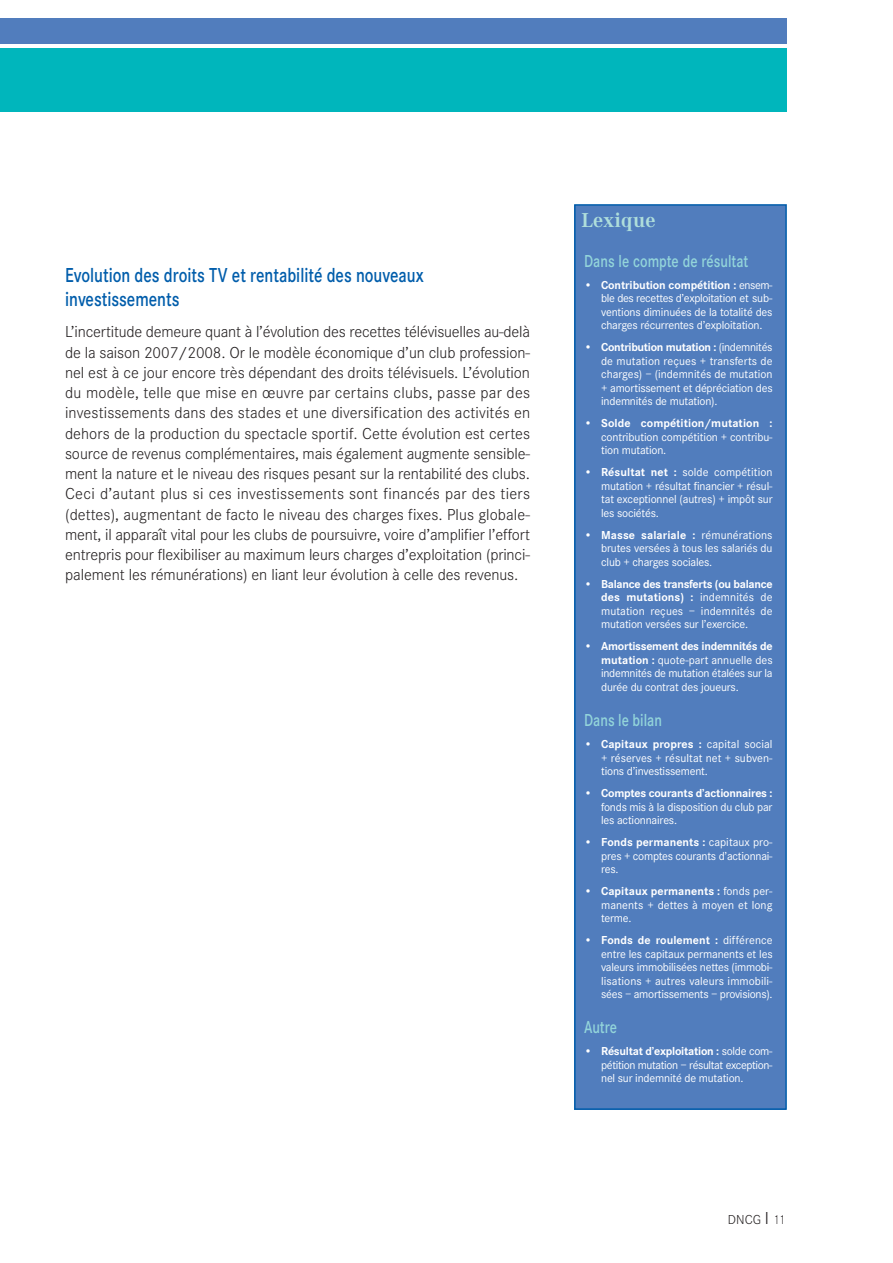
<style>
.page{position:relative;width:893px;height:1263px;background:#fff}
.page>*{position:absolute;margin:0;border:0;box-sizing:border-box;transform-origin:0 0}
.t1{font:600 21px/24px "Corporate S";color:#015dab;scale:.8 1}
.t2{font:700 21px "Corporate A";color:#afdedb}
.t3{font:600 18px "Corporate S";color:#93d5da;scale:.8 1}
.t4{font:300 16.5px/20.2px "Corporate S";letter-spacing:-.005em;color:#231f20;text-align:justify}
.t5{font:300 13.5px "Corporate S";color:#231f20}
.t6{font:12px/13.5px "Corporate S";letter-spacing:-.015em;color:#fff;text-align:justify}
.s1{font-weight:300}
.s2{font-weight:700}
.s3{font-size:18px}
</style>
<div class="page">
<div style="left:0;top:19px;width:786px;height:25px;background:#517dbd"></div>
<div style="left:0;top:48px;width:786px;height:64px;background:#00b6bc"></div>
<div style="left:575px;top:205px;width:211px;height:904px;background:#517dbd"></div>
<div style="left:574px;top:204px;width:212px;height:906px;border:2px solid #015dab"></div>
<h1 class="t1" style="left:65px;top:265px;width:449px">Evolution des droits TV et rentabilité des nouveaux investissements</h1>
<p class="t4" style="left:65px;top:323px;width:466px">L’incertitude demeure quant à l’évolution des recettes télévisuelles au-delà de la saison 2007/2008. Or le modèle économique d’un club profession&shy;nel est à ce jour encore très dépendant des droits télévisuels. L’évolution du modèle, telle que mise en œuvre par certains clubs, passe par des investissements dans des stades et une diversification des activités en dehors de la production du spectacle sportif. Cette évolution est certes source de revenus complémentaires, mais également augmente sensible&shy;ment la nature et le niveau des risques pesant sur la rentabilité des clubs.<br>Ceci d’autant plus si ces investissements sont financés par des tiers (dettes), augmentant de facto le niveau des charges fixes. Plus globale&shy;ment, il apparaît vital pour les clubs de poursuivre, voire d’amplifier l’effort entrepris pour flexibiliser au maximum leurs charges d’exploitation (princi&shy;palement les rémunérations) en liant leur évolution à celle des revenus.</p>
<h1 class="t2" style="left:581px;top:212px;width:76px">Lexique</h1>
<h2 class="t3" style="left:584px;top:254px;width:207px">Dans le compte de résultat</h2>
<p class="t6" style="left:601px;top:279px;width:173px;text-indent:-17px"><span class="s1">•</span> <span class="s2">Contribution compétition :</span> ensem&shy;ble des recettes d’exploitation et sub&shy;ventions diminuées de la totalité des charges récurrentes d’exploitation.</p>
<p class="t6" style="left:601px;top:342px;width:173px;text-indent:-17px"><span class="s1">•</span> <span class="s2">Contribution mutation :</span> (indemnités de mutation reçues + transferts de charges) – (indemnités de mutation + amortissement et dépréciation des indemnités de mutation).</p>
<p class="t6" style="left:601px;top:418px;width:173px;text-indent:-17px"><span class="s1">•</span> <span class="s2">Solde compétition/mutation : </span>contribution compétition + contribu&shy;tion mutation.</p>
<p class="t6" style="left:601px;top:467px;width:173px;text-indent:-17px"><span class="s1">•</span> <span class="s2">Résultat net :</span> solde compétition mutation + résultat financier + résul&shy;tat exceptionnel (autres) + impôt sur les sociétés.</p>
<p class="t6" style="left:601px;top:529px;width:173px;text-indent:-17px"><span class="s1">•</span> <span class="s2">Masse salariale :</span> rémunérations brutes versées à tous les salariés du club + charges sociales.</p>
<p class="t6" style="left:601px;top:578px;width:173px;text-indent:-17px"><span class="s1">•</span> <span class="s2">Balance des transferts (ou balance des mutations) :</span> indemnités de mutation reçues – indemnités de mutation versées sur l’exercice.</p>
<p class="t6" style="left:601px;top:641px;width:173px;text-indent:-17px"><span class="s1">•</span> <span class="s2">Amortissement des indemnités de mutation :</span> quote-part annuelle des indemnités de mutation étalées sur la durée du contrat des joueurs.</p>
<h2 class="t3" style="left:584px;top:713px;width:99px">Dans le bilan</h2>
<p class="t6" style="left:601px;top:738px;width:173px;text-indent:-17px"><span class="s1">•</span> <span class="s2">Capitaux propres :</span> capital social + réserves + résultat net + subven&shy;tions d’investissement.</p>
<p class="t6" style="left:601px;top:787px;width:173px;text-indent:-17px"><span class="s1">•</span> <span class="s2">Comptes courants d’actionnaires : </span>fonds mis à la disposition du club par les actionnaires.</p>
<p class="t6" style="left:601px;top:836px;width:173px;text-indent:-17px"><span class="s1">•</span> <span class="s2">Fonds permanents :</span> capitaux pro&shy;pres + comptes courants d’actionnai&shy;res.</p>
<p class="t6" style="left:601px;top:885px;width:173px;text-indent:-17px"><span class="s1">•</span> <span class="s2">Capitaux permanents :</span> fonds per&shy;manents + dettes à moyen et long terme.</p>
<p class="t6" style="left:601px;top:934px;width:173px;text-indent:-17px"><span class="s1">•</span> <span class="s2">Fonds de roulement :</span> différence entre les capitaux permanents et les valeurs immobilisées nettes (immobi&shy;lisations + autres valeurs immobili&shy;sées – amortissements – provisions).</p>
<h2 class="t3" style="left:584px;top:1021px;width:43px">Autre</h2>
<p class="t6" style="left:601px;top:1046px;width:173px;text-indent:-17px"><span class="s1">•</span> <span class="s2">Résultat d’exploitation :</span> solde com&shy;pétition mutation – résultat exception&shy;nel sur indemnité de mutation.</p>
<p class="t5" style="left:728px;top:1215px;width:59px">DNCG <span class="s3">I</span> 11</p>
</div>
